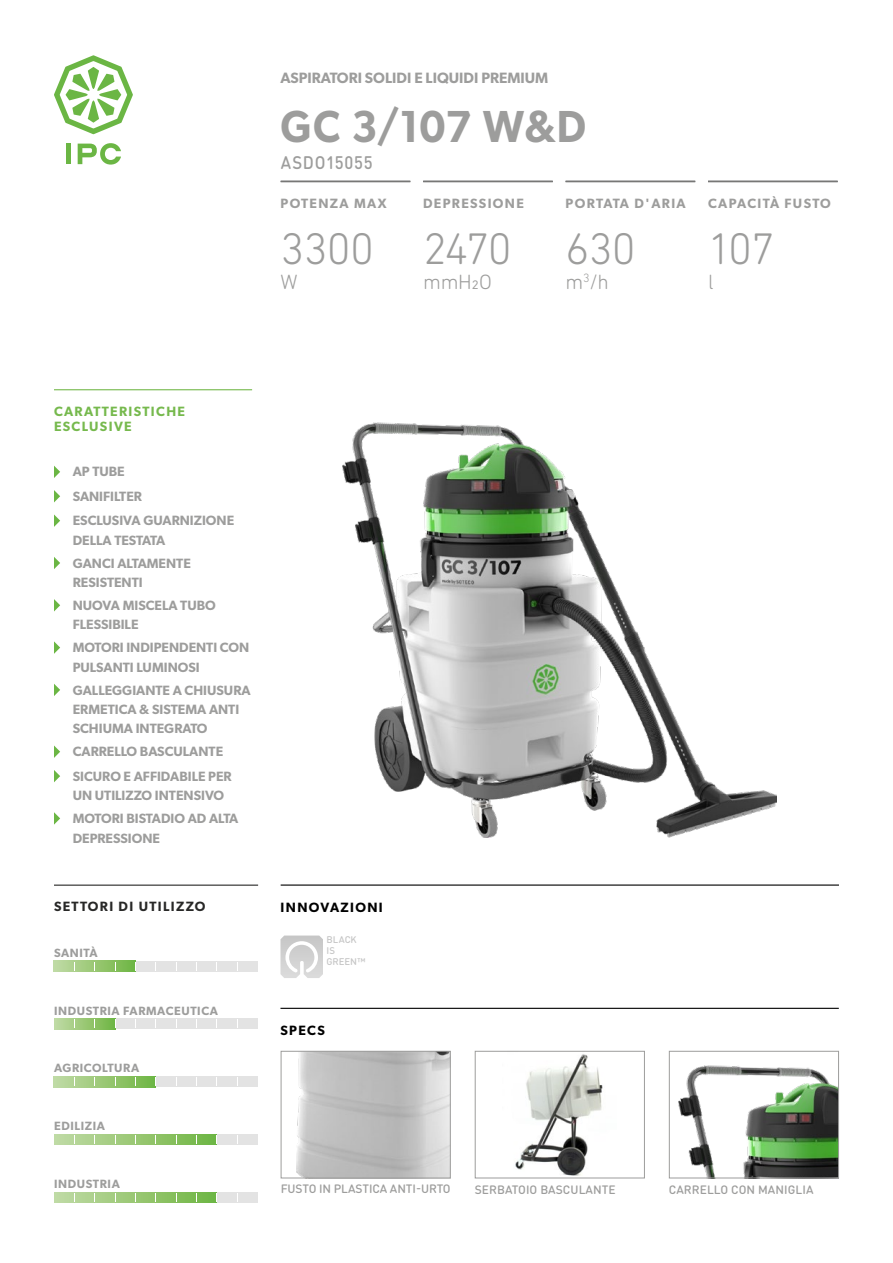
<style>
.page{position:relative;width:893px;height:1263px;background:#fff}
.page>*{position:absolute;margin:0;border:0;box-sizing:border-box;transform-origin:0 0}
.t1{font:300 45px "DIN Next Rounded LT Pro";letter-spacing:-.02em;color:#9d9d9c}
.t2{font:600 45px "Gibson";color:#9d9d9c;scale:.93 1}
.t3{font:300 21px "DIN Next Rounded LT Pro";letter-spacing:-.005em;color:#9d9d9c}
.t4{font:500 18px "DIN Round Pro";letter-spacing:.045em;color:#9d9d9c;scale:.93 1}
.t5{font:600 15px "Gibson";color:#9d9d9c}
.t6{font:600 13.5px/22.8px "Gibson";color:#9d9d9c}
.t7{font:600 13.5px "Gibson";letter-spacing:.1em;color:#9d9d9c}
.t8{font:600 13.5px/15px "Gibson";letter-spacing:.1em;color:#76b94d}
.t9{font:600 13.5px "Gibson";letter-spacing:.1em;color:#282827}
.t10{font:600 13.5px "Gibson";letter-spacing:.1em;color:#000}
.t11{font:500 12px "DIN Round Pro";letter-spacing:.005em;color:#9d9d9c}
.t12{font:600 12px "Gibson";letter-spacing:.05em;color:#9d9d9c}
.t13{font:500 9.6px/11.2px "DIN Round Pro";letter-spacing:-.005em;color:#c6c6c6}
</style>
<div class="page">
<div style="left:66px;top:144px;width:5px;height:20px;background:#6bb644"></div>
<svg style="left:78px;top:143px;width:43px;height:22px"></svg>
<svg style="left:54px;top:55px;width:79px;height:79px"></svg>
<img style="left:678px;top:1065px;width:159px;height:111px">
<div style="left:669px;top:1051px;width:170px;height:127px;border:1px solid #9d9d9c"></div>
<img style="left:297px;top:1053px;width:152px;height:123px">
<div style="left:281px;top:1051px;width:170px;height:127px;border:1px solid #9d9d9c"></div>
<div style="left:475px;top:1051px;width:170px;height:127px;border:1px solid #9d9d9c"></div>
<hr style="left:281px;top:181px;width:129px;height:1px;background:#9d9d9c">
<hr style="left:423px;top:181px;width:130px;height:1px;background:#9d9d9c">
<hr style="left:566px;top:181px;width:129px;height:1px;background:#9d9d9c">
<hr style="left:708px;top:181px;width:130px;height:1px;background:#9d9d9c">
<hr style="left:281px;top:884px;width:558px;height:2px;background:#000">
<hr style="left:280px;top:1008px;width:559px;height:1px;background:#000">
<img style="left:342px;top:423px;width:435px;height:414px">
<hr style="left:54px;top:389px;width:198px;height:1px;background:#76b94d">
<svg style="left:54px;top:466px;width:6px;height:12px"></svg>
<svg style="left:54px;top:490px;width:6px;height:12px"></svg>
<svg style="left:54px;top:514px;width:6px;height:13px"></svg>
<svg style="left:54px;top:557px;width:6px;height:12px"></svg>
<svg style="left:54px;top:599px;width:6px;height:12px"></svg>
<svg style="left:54px;top:641px;width:6px;height:13px"></svg>
<svg style="left:54px;top:684px;width:6px;height:12px"></svg>
<svg style="left:54px;top:745px;width:6px;height:13px"></svg>
<svg style="left:54px;top:770px;width:6px;height:12px"></svg>
<svg style="left:54px;top:812px;width:6px;height:13px"></svg>
<img style="left:502px;top:1051px;width:115px;height:127px">
<svg style="left:280px;top:935px;width:43px;height:43px"></svg>
<hr style="left:54px;top:884px;width:204px;height:2px;background:#282827">
<div style="left:54px;top:961px;width:204px;height:10px;background:#e3e3e3"></div>
<svg style="left:54px;top:961px;width:81px;height:10px"></svg>
<div style="left:54px;top:1019px;width:204px;height:10px;background:#e3e3e3"></div>
<svg style="left:54px;top:1019px;width:61px;height:10px"></svg>
<div style="left:54px;top:1076px;width:204px;height:11px;background:#e3e3e3"></div>
<svg style="left:54px;top:1076px;width:102px;height:11px"></svg>
<div style="left:54px;top:1134px;width:204px;height:11px;background:#e3e3e3"></div>
<svg style="left:54px;top:1134px;width:163px;height:11px;background:#9cca79"></svg>
<div style="left:54px;top:1192px;width:204px;height:10px;background:#e3e3e3"></div>
<svg style="left:54px;top:1192px;width:163px;height:11px;background:#9cca79"></svg>
<p class="t5" style="left:281px;top:69px;width:269px">ASPIRATORI SOLIDI E LIQUIDI PREMIUM</p>
<h1 class="t2" style="left:281px;top:100px;width:330px">GC 3/107 W&amp;D</h1>
<h3 class="t4" style="left:281px;top:150px;width:100px">ASDO15055</h3>
<p class="t7" style="left:281px;top:195px;width:107px">POTENZA MAX</p>
<p class="t7" style="left:423px;top:195px;width:102px">DEPRESSIONE</p>
<p class="t7" style="left:566px;top:195px;width:122px">PORTATA D'ARIA</p>
<p class="t7" style="left:708px;top:195px;width:124px">CAPACITÀ FUSTO</p>
<h1 class="t1" style="left:281px;top:222px;width:95px">3300</h1>
<h2 class="t3" style="left:281px;top:270px;width:19px">W</h2>
<h1 class="t1" style="left:423px;top:222px;width:90px">2470</h1>
<h2 class="t3" style="left:423px;top:270px;width:70px">mmH2O</h2>
<h1 class="t1" style="left:566px;top:222px;width:72px">630</h1>
<h2 class="t3" style="left:566px;top:270px;width:45px">m<sup>3</sup>/h</h2>
<h1 class="t1" style="left:708px;top:222px;width:68px">107</h1>
<h2 class="t3" style="left:708px;top:270px;width:7px">l</h2>
<p class="t8" style="left:54px;top:403px;width:133px">CARATTERISTICHE<br>ESCLUSIVE</p>
<p class="t6" style="left:73px;top:459px;width:163px;line-height:24.5px">AP TUBE<br>SANIFILTER<br>ESCLUSIVA GUARNIZIONE</p>
<p class="t6" style="left:73px;top:528px;width:120px">DELLA TESTATA<br>GANCI ALTAMENTE</p>
<p class="t6" style="left:73px;top:571px;width:145px">RESISTENTI<br>NUOVA MISCELA TUBO</p>
<p class="t6" style="left:73px;top:613px;width:178px">FLESSIBILE<br>MOTORI INDIPENDENTI CON</p>
<p class="t6" style="left:73px;top:655px;width:179px">PULSANTI LUMINOSI<br>GALLEGGIANTE A CHIUSURA</p>
<p class="t6" style="left:73px;top:699px;width:168px;line-height:19.5px">ERMETICA &amp; SISTEMA ANTI<br>SCHIUMA INTEGRATO</p>
<p class="t6" style="left:73px;top:739px;width:160px;line-height:24.5px">CARRELLO BASCULANTE<br>SICURO E AFFIDABILE PER</p>
<p class="t6" style="left:73px;top:784px;width:167px">UN UTILIZZO INTENSIVO<br>MOTORI BISTADIO AD ALTA</p>
<p class="t6" style="left:73px;top:826px;width:89px">DEPRESSIONE</p>
<p class="t9" style="left:54px;top:898px;width:153px">SETTORI DI UTILIZZO</p>
<p class="t12" style="left:54px;top:945px;width:45px">SANITÀ</p>
<p class="t12" style="left:54px;top:1003px;width:165px">INDUSTRIA FARMACEUTICA</p>
<p class="t12" style="left:54px;top:1061px;width:87px">AGRICOLTURA</p>
<p class="t12" style="left:54px;top:1119px;width:52px">EDILIZIA</p>
<p class="t12" style="left:54px;top:1177px;width:67px">INDUSTRIA</p>
<p class="t10" style="left:281px;top:899px;width:104px">INNOVAZIONI</p>
<p class="t13" style="left:327px;top:933px;width:41px">BLACK<br>IS<br>GREEN™</p>
<p class="t10" style="left:280px;top:1022px;width:46px">SPECS</p>
<p class="t11" style="left:281px;top:1181px;width:172px">FUSTO IN PLASTICA ANTI-URTO</p>
<p class="t11" style="left:475px;top:1181px;width:143px">SERBATOIO BASCULANTE</p>
<p class="t11" style="left:669px;top:1181px;width:146px">CARRELLO CON MANIGLIA</p>
</div>
